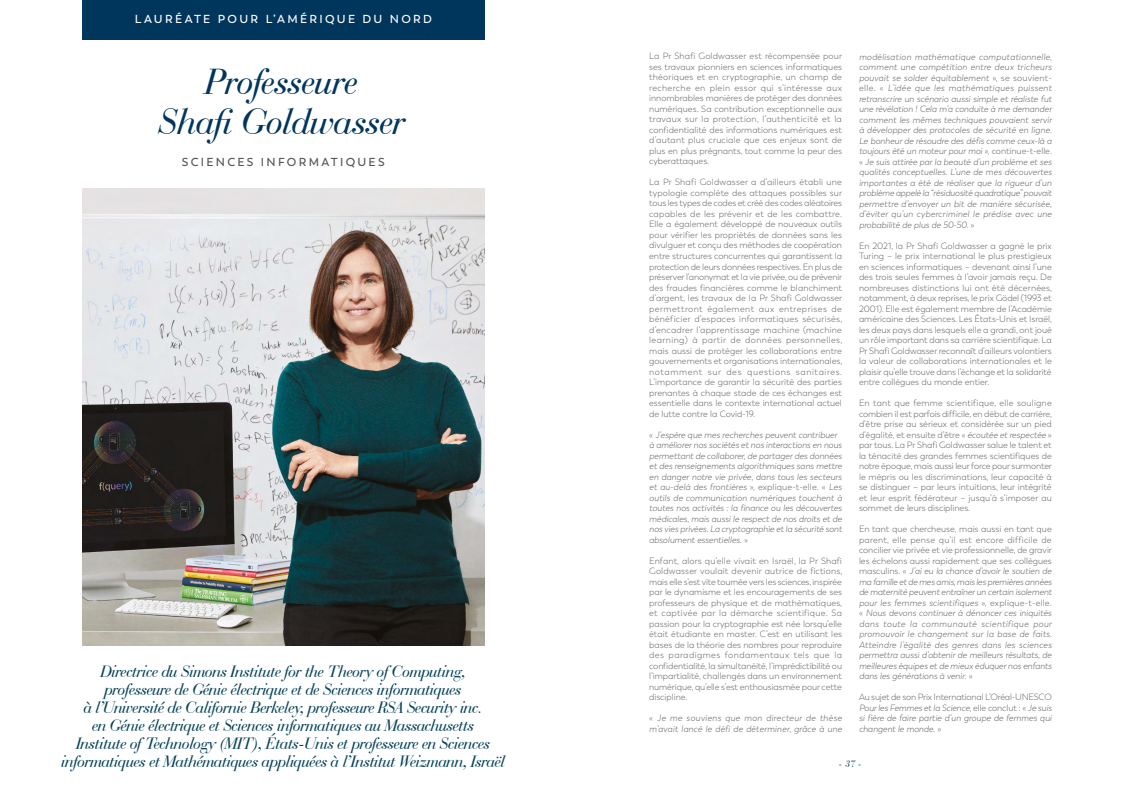
<style>
.page{position:relative;width:1134px;height:794px;background:#fff}
.page>*{position:absolute;margin:0;border:0;box-sizing:border-box;transform-origin:0 0}
.t1{font:italic 38.5px/40px "Bauer Bodoni BT";letter-spacing:-.01em;color:#00365c;text-align:center}
.t2{font:italic 17.5px/18px "Bauer Bodoni BT";letter-spacing:-.02em;color:#064259;text-align:center}
.t3{font:600 11.6px "Trenda";letter-spacing:.2em;color:#fff}
.t4{font:600 11.6px "Trenda";letter-spacing:.195em;color:#565555}
.t5{font:italic 10px "Bauer Bodoni BT";color:#064259}
.t6{font:300 9px/10.5px "Trenda";color:#565555;text-align:justify}
.t7{font:italic 300 9px/10.5px "Trenda";color:#565555;text-align:justify}
.t8{font:italic 300 9px/10.5px "Trenda";letter-spacing:.02em;color:#565555}
.s1{font-style:normal}
.s2{font-style:italic}
</style>
<div class="page">
<img style="left:82px;top:189px;width:403px;height:456px">
<div style="left:82px;top:0;width:403px;height:40px;background:#00365c"></div>
<p class="t3" style="left:135px;top:12px;width:299px">LAURÉATE POUR L’AMÉRIQUE DU NORD</p>
<h1 class="t1" style="left:159px;top:61px;width:248px">Professeure<br>Shafi Goldwasser</h1>
<p class="t4" style="left:182px;top:155px;width:204px">SCIENCES INFORMATIQUES</p>
<p class="t2" style="left:62px;top:662px;width:445px">Directrice du Simons Institute for the Theory of Computing,<br>professeure de Génie électrique et de Sciences informatiques<br>à l’Université de Californie Berkeley, professeure RSA Security inc.<br>en Génie électrique et Sciences informatiques au Massachusetts<br>Institute of Technology (MIT), États-Unis et professeure en Sciences informatiques et Mathématiques appliquées à l’Institut Weizmann, Israël</p>
<p class="t6" style="left:649px;top:51px;width:194px">La Pr Shafi Goldwasser est récompensée pour ses travaux pionniers en sciences informatiques théoriques et en cryptographie, un champ de recherche en plein essor qui s’intéresse aux innombrables manières de protéger des données numériques. Sa contribution exceptionnelle aux travaux sur la protection, l’authenticité et la confidentialité des informations numériques est d’autant plus cruciale que ces enjeux sont de plus en plus prégnants, tout comme la peur des cyberattaques.</p>
<p class="t6" style="left:649px;top:177px;width:195px">La Pr Shafi Goldwasser a d’ailleurs établi une typologie complète des attaques possibles sur tous les types de codes et créé des codes aléatoires capables de les prévenir et de les combattre.<br>Elle a également développé de nouveaux outils pour vérifier les propriétés de données sans les divulguer et conçu des méthodes de coopération entre structures concurrentes qui garantissent la protection de leurs données respectives. En plus de préserver l’anonymat et la vie privée, ou de prévenir des fraudes financières comme le blanchiment d’argent, les travaux de la Pr Shafi Goldwasser permettront également aux entreprises de bénéficier d’espaces informatiques sécurisés, d’encadrer l’apprentissage machine (machine learning) à partir de données personnelles, mais aussi de protéger les collaborations entre gouvernements et organisations internationales, notamment sur des questions sanitaires.<br>L’importance de garantir la sécurité des parties prenantes à chaque stade de ces échanges est essentielle dans le contexte international actuel de lutte contre la Covid-19.</p>
<p class="t7" style="left:649px;top:429px;width:194px;text-align:left"><span class="s1">«</span> J’espère que mes recherches peuvent contribuer à améliorer nos sociétés et nos interactions en nous permettant de collaborer, de partager des données et des renseignements algorithmiques sans mettre en danger notre vie privée, dans tous les secteurs et au-delà des frontières <span class="s1">», explique-t-elle. «</span> Les outils de communication numériques touchent à toutes nos activités : la finance ou les découvertes médicales, mais aussi le respect de nos droits et de nos vies privées. La cryptographie et la sécurité sont absolument essentielles. <span class="s1">»</span></p>
<p class="t6" style="left:649px;top:555px;width:195px">Enfant, alors qu’elle vivait en Israël, la Pr Shafi Goldwasser voulait devenir autrice de fictions, mais elle s’est vite tournée vers les sciences, inspirée par le dynamisme et les encouragements de ses professeurs de physique et de mathématiques, et captivée par la démarche scientifique. Sa passion pour la cryptographie est née lorsqu’elle était étudiante en master. C’est en utilisant les bases de la théorie des nombres pour reproduire des paradigmes fondamentaux tels que la confidentialité, la simultanéité, l’imprédictibilité ou l’impartialité, challengés dans un environnement numérique, qu’elle s’est enthousiasmée pour cette discipline.</p>
<p class="t8" style="left:649px;top:713px;width:194px"><span class="s1">«</span> Je me souviens que mon directeur de thèse m’avait lancé le défi de déterminer, grâce à une</p>
<p class="t7" style="left:859px;top:51px;width:195px">modélisation mathématique computationnelle, comment une compétition entre deux tricheurs pouvait se solder équitablement <span class="s1">», se souvient&shy;elle. «</span> L’idée que les mathématiques puissent retranscrire un scénario aussi simple et réaliste fut une révélation ! Cela m’a conduite à me demander comment les mêmes techniques pouvaient servir à développer des protocoles de sécurité en ligne.<br>Le bonheur de résoudre des défis comme ceux-là a toujours été un moteur pour moi <span class="s1">», continue-t-elle. «</span> Je suis attirée par la beauté d’un problème et ses qualités conceptuelles. L’une de mes découvertes importantes a été de réaliser que la rigueur d’un problème appelé la “résiduosité quadratique” pouvait permettre d’envoyer un bit de manière sécurisée, d’éviter qu’un cybercriminel le prédise avec une probabilité de plus de 50-50. <span class="s1">»</span></p>
<p class="t6" style="left:859px;top:240px;width:195px">En 2021, la Pr Shafi Goldwasser a gagné le prix Turing – le prix international le plus prestigieux en sciences informatiques – devenant ainsi l’une des trois seules femmes à l’avoir jamais reçu. De nombreuses distinctions lui ont été décernées, notamment, à deux reprises, le prix Gödel (1993 et 2001). Elle est également membre de l’Académie américaine des Sciences. Les États-Unis et Israël, les deux pays dans lesquels elle a grandi, ont joué un rôle important dans sa carrière scientifique. La Pr Shafi Goldwasser reconnaît d’ailleurs volontiers la valeur de collaborations internationales et le plaisir qu’elle trouve dans l’échange et la solidarité entre collègues du monde entier.</p>
<p class="t6" style="left:859px;top:398px;width:194px">En tant que femme scientifique, elle souligne combien il est parfois difficile, en début de carrière, d’être prise au sérieux et considérée sur un pied d’égalité, et ensuite d’être « <span class="s2">écoutée et respectée</span> » par tous. La Pr Shafi Goldwasser salue le talent et la ténacité des grandes femmes scientifiques de notre époque, mais aussi leur force pour surmonter le mépris ou les discriminations, leur capacité à se distinguer – par leurs intuitions, leur intégrité et leur esprit fédérateur – jusqu’à s’imposer au sommet de leurs disciplines.</p>
<p class="t7" style="left:859px;top:524px;width:195px"><span class="s1">En tant que chercheuse, mais aussi en tant que parent, elle pense qu’il est encore difficile de concilier vie privée et vie professionnelle, de gravir les échelons aussi rapidement que ses collègues masculins. «</span> J’ai eu la chance d’avoir le soutien de ma famille et de mes amis, mais les premières années de maternité peuvent entraîner un certain isolement pour les femmes scientifiques <span class="s1">», explique-t-elle. «</span> Nous devons continuer à dénoncer ces iniquités dans toute la communauté scientifique pour promouvoir le changement sur la base de faits.<br>Atteindre l’égalité des genres dans les sciences permettra aussi d’obtenir de meilleurs résultats, de meilleures équipes et de mieux éduquer nos enfants dans les générations à venir. <span class="s1">»</span></p>
<p class="t7" style="left:859px;top:692px;width:194px"><span class="s1">Au sujet de son Prix International L’Oréal-UNESCO </span>Pour les Femmes et la Science<span class="s1">, elle conclut : «</span> Je suis si fière de faire partie d’un groupe de femmes qui changent le monde. <span class="s1">»</span></p>
<p class="t5" style="left:839px;top:757px;width:25px">- 37 -</p>
</div>
